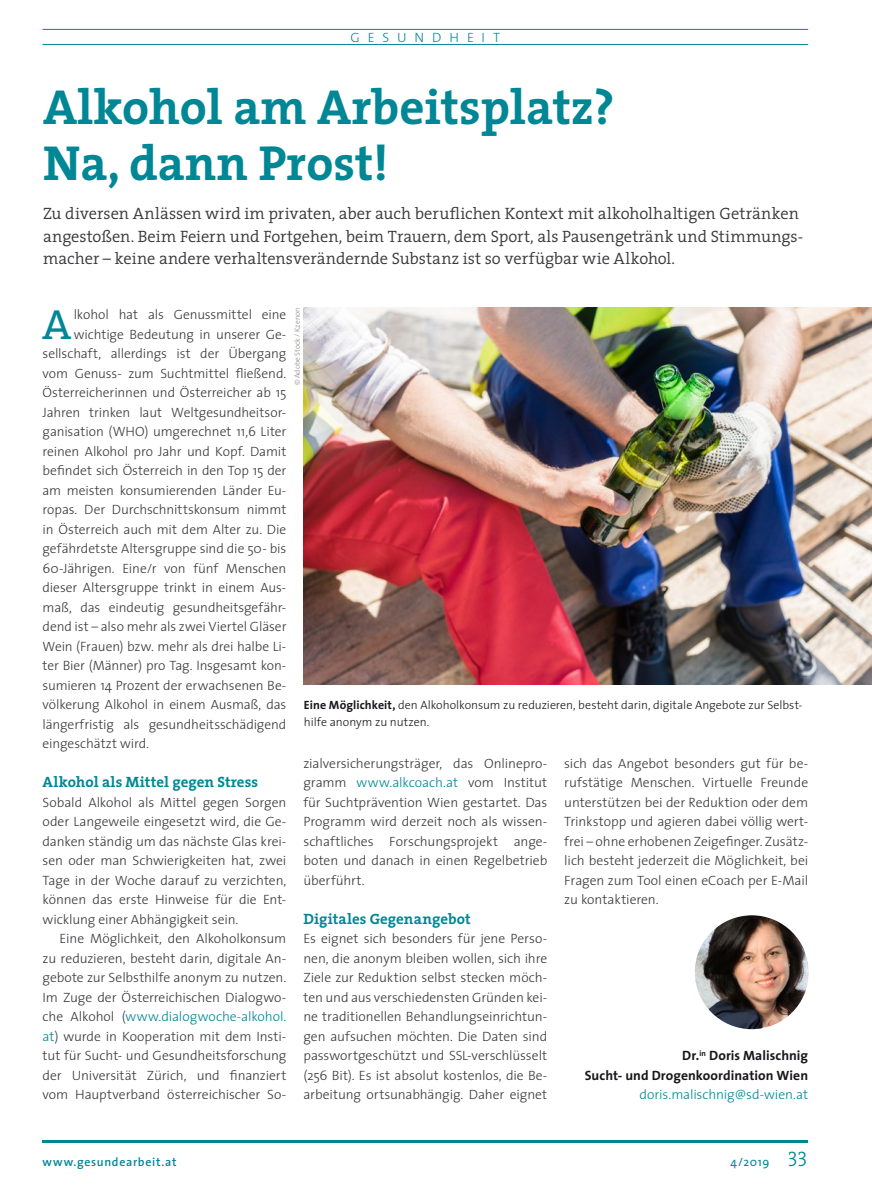
<style>
.page{position:relative;width:872px;height:1191px;background:#fff}
.page>*{position:absolute;margin:0;border:0;box-sizing:border-box;transform-origin:0 0}
.t1{font:700 49.5px/55.5px "The Serif";color:#008795}
.t2{font:42.45px "The Serif";color:#008795}
.t3{font:300 16.5px/22.5px "The Serif";color:#38373a}
.t4{font:700 15px "The Serif";letter-spacing:.005em;color:#008795}
.t5{font:300 13.5px/19.5px "The Sans";letter-spacing:-.01em;color:#38373a;text-align:justify}
.t6{font:700 13.5px/19.5px "The Sans";letter-spacing:.005em;color:#1a171c;text-align:right}
.t7{font:300 13.5px "The Sans";color:#008795}
.t8{font:300 13.5px "The Sans";letter-spacing:.59em;color:#008795}
.t9{font:300 12px/16.5px "The Sans";letter-spacing:-.005em;color:#1a171c}
.t10{font:600 12px "The Sans";letter-spacing:.06em;color:#008795}
.t11{font:12px "The Sans";color:#008795}
.t12{font:300 7.5px "The Sans";color:#888785}
.s1{color:#008795}
.s2{font-weight:700}
.s3{font-family:"The Serif Light Caps";font-size:21px}
</style>
<div class="page">
<hr style="left:43px;top:1140px;width:765px;height:2px;background:#008795">
<hr style="left:43px;top:29px;width:765px;height:1px;background:#008795">
<hr style="left:43px;top:44px;width:765px;height:1px;background:#008795">
<img style="left:304px;top:308px;width:568px;height:377px">
<img style="left:695px;top:915px;width:113px;height:114px;border-radius:57px">
<p class="t8" style="left:350px;top:26px;width:151px">GESUNDHEIT</p>
<h1 class="t1" style="left:43px;top:78px;width:573px">Alkohol am Arbeitsplatz?<br>Na, dann Prost!</h1>
<p class="t3" style="left:43px;top:202px;width:761px">Zu diversen Anlässen wird im privaten, aber auch beruflichen Kontext mit alkoholhaltigen Getränken angestoßen. Beim Feiern und Fortgehen, beim Trauern, dem Sport, als Pausengetränk und Stimmungs&shy;macher – keine andere verhaltensverändernde Substanz ist so verfügbar wie Alkohol.</p>
<h2 class="t2" style="left:42px;top:289px;width:31px">A</h2>
<p class="t5" style="left:74px;top:304px;width:214px">lkohol hat als Genussmittel eine</p>
<p class="t5" style="left:74px;top:324px;width:214px">wichtige Bedeutung in unserer Ge-</p>
<p class="t5" style="left:43px;top:343px;width:245px">sellschaft, allerdings ist der Übergang</p>
<p class="t5" style="left:43px;top:363px;width:245px">vom Genuss- zum Suchtmittel fließend.</p>
<p class="t5" style="left:43px;top:382px;width:245px">Österreicherinnen und Österreicher ab 15</p>
<p class="t5" style="left:43px;top:402px;width:245px">Jahren trinken laut Weltgesundheitsor-</p>
<p class="t5" style="left:43px;top:421px;width:245px">ganisation (WHO) umgerechnet 11,6 Liter</p>
<p class="t5" style="left:43px;top:441px;width:245px">reinen Alkohol pro Jahr und Kopf. Damit</p>
<p class="t5" style="left:43px;top:460px;width:245px">befindet sich Österreich in den Top 15 der</p>
<p class="t5" style="left:43px;top:480px;width:245px">am meisten konsumierenden Länder Eu-</p>
<p class="t5" style="left:43px;top:499px;width:245px">ropas. Der Durchschnittskonsum nimmt</p>
<p class="t5" style="left:43px;top:519px;width:245px">in Österreich auch mit dem Alter zu. Die</p>
<p class="t5" style="left:43px;top:538px;width:245px">gefährdetste Altersgruppe sind die 50- bis</p>
<p class="t5" style="left:43px;top:558px;width:245px">60-Jährigen. Eine/r von fünf Menschen</p>
<p class="t5" style="left:43px;top:577px;width:245px">dieser Altersgruppe trinkt in einem Aus-</p>
<p class="t5" style="left:43px;top:597px;width:245px">maß, das eindeutig gesundheitsgefähr-</p>
<p class="t5" style="left:43px;top:616px;width:245px">dend ist – also mehr als zwei Viertel Gläser</p>
<p class="t5" style="left:43px;top:636px;width:245px">Wein (Frauen) bzw. mehr als drei halbe Li-</p>
<p class="t5" style="left:43px;top:655px;width:245px">ter Bier (Männer) pro Tag. Insgesamt kon-</p>
<p class="t5" style="left:43px;top:675px;width:245px">sumieren 14 Prozent der erwachsenen Be-</p>
<p class="t5" style="left:43px;top:694px;width:245px">völkerung Alkohol in einem Ausmaß, das</p>
<p class="t5" style="left:43px;top:714px;width:245px">längerfristig als gesundheitsschädigend</p>
<p class="t5" style="left:43px;top:733px;width:108px">eingeschätzt wird.</p>
<p class="t4" style="left:43px;top:769px;width:217px">Alkohol als Mittel gegen Stress</p>
<p class="t5" style="left:43px;top:792px;width:245px">Sobald Alkohol als Mittel gegen Sorgen oder Langeweile eingesetzt wird, die Ge&shy;danken ständig um das nächste Glas krei&shy;sen oder man Schwierigkeiten hat, zwei Tage in der Woche darauf zu verzichten, können das erste Hinweise für die Ent&shy;wicklung einer Abhängigkeit sein.</p>
<p class="t5" style="left:43px;top:928px;width:245px;text-indent:17px">Eine Möglichkeit, den Alkoholkonsum zu reduzieren, besteht darin, digitale An&shy;gebote zur Selbsthilfe anonym zu nutzen.<br>Im Zuge der Österreichischen Dialogwo&shy;che Alkohol (<span class="s1">www.dialogwoche-alkohol. at</span>) wurde in Kooperation mit dem Insti&shy;tut für Sucht- und Gesundheitsforschung der Universität Zürich, und finanziert vom Hauptverband österreichischer So-</p>
<p class="t12" style="left:291px;top:385px;width:79px;rotate:-90deg">© Adobe Stock / Kzenon</p>
<p class="t9" style="left:304px;top:696px;width:500px"><span class="s2">Eine Möglichkeit,</span> den Alkoholkonsum zu reduzieren, besteht darin, digitale Angebote zur Selbst&shy;hilfe anonym zu nutzen.</p>
<p class="t5" style="left:303px;top:753px;width:245px">zialversicherungsträger, das Onlinepro&shy;gramm <span class="s1">www.alkcoach.at</span> vom Institut für Suchtprävention Wien gestartet. Das Programm wird derzeit noch als wissen&shy;schaftliches Forschungsprojekt ange&shy;boten und danach in einen Regelbetrieb überführt.</p>
<p class="t4" style="left:303px;top:906px;width:169px">Digitales Gegenangebot</p>
<p class="t5" style="left:303px;top:928px;width:245px">Es eignet sich besonders für jene Perso&shy;nen, die anonym bleiben wollen, sich ihre Ziele zur Reduktion selbst stecken möch&shy;ten und aus verschiedensten Gründen kei&shy;ne traditionellen Behandlungseinrichtun&shy;gen aufsuchen möchten. Die Daten sind passwortgeschützt und SSL-verschlüsselt (256 Bit). Es ist absolut kostenlos, die Be&shy;arbeitung ortsunabhängig. Daher eignet</p>
<p class="t5" style="left:564px;top:753px;width:245px">sich das Angebot besonders gut für be&shy;rufstätige Menschen. Virtuelle Freunde unterstützen bei der Reduktion oder dem Trinkstopp und agieren dabei völlig wert&shy;frei – ohne erhobenen Zeigefinger. Zusätz&shy;lich besteht jederzeit die Möglichkeit, bei Fragen zum Tool einen eCoach per E-Mail zu kontaktieren.</p>
<p class="t6" style="left:585px;top:1045px;width:225px">Dr.<sup>in</sup> Doris Malischnig<br>Sucht- und Drogenkoordination Wien</p>
<p class="t7" style="left:639px;top:1083px;width:170px">doris.malischnig@sd-wien.at</p>
<p class="t10" style="left:43px;top:1151px;width:136px">www.gesundearbeit.at</p>
<p class="t11" style="left:730px;top:1151px;width:79px">4/2019 <span class="s3">33</span></p>
</div>
